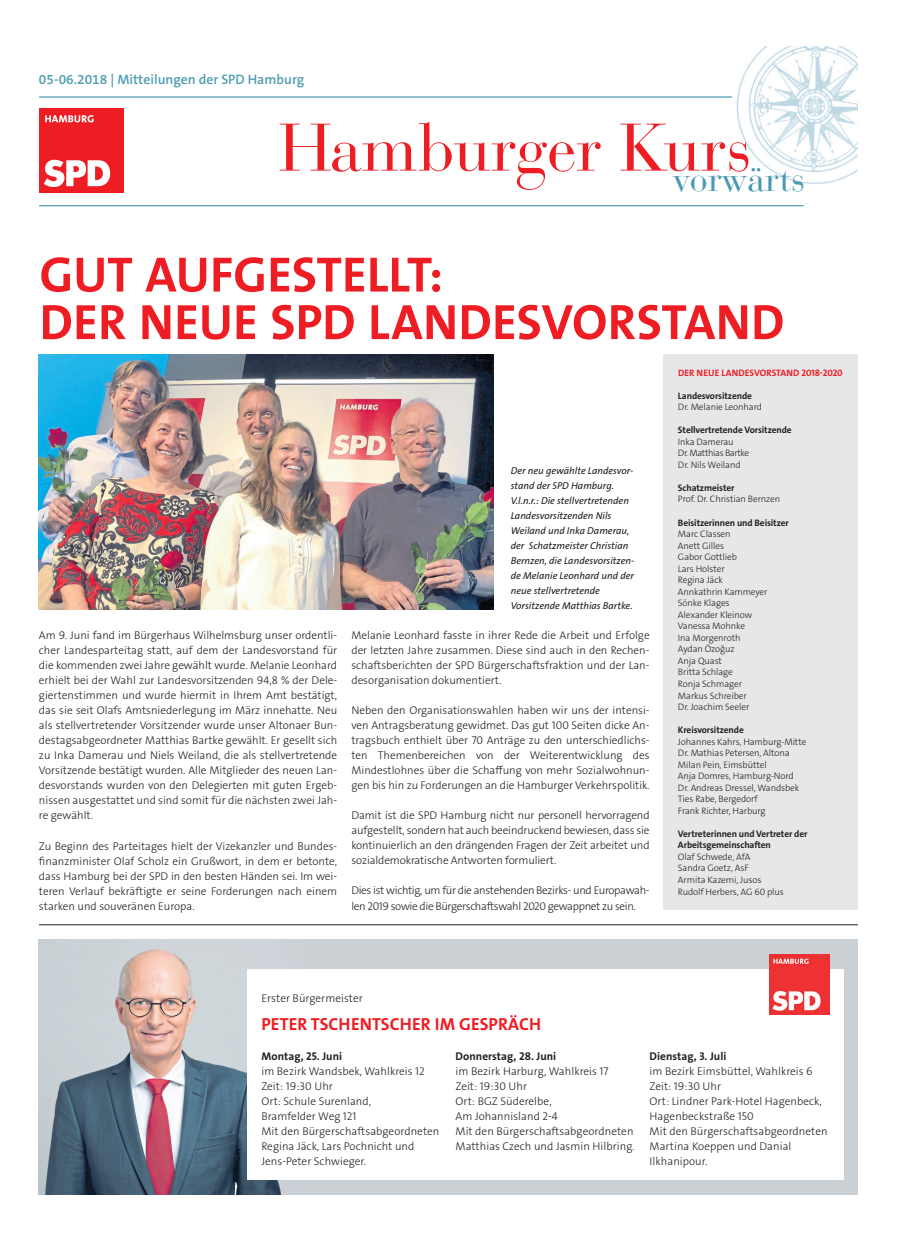
<style>
.page{position:relative;width:904px;height:1241px;background:#fff}
.page>*{position:absolute;margin:0;border:0;box-sizing:border-box;transform-origin:0 0}
.t1{font:69.5px "Bodoni SB";color:#ee1d23}
.t2{font:700 50px/47.5px "SPD The Sans";color:#ee1d23}
.t3{font:38.38px "Bodoni SB";color:#4a99b0}
.t4{font:700 17.5px "SPD The Sans";letter-spacing:.005em;color:#ee1d23}
.t5{font:600 13.75px "The Sans B6";color:#4f9db1}
.t6{font:300 11.25px/15px "SPD The Sans";letter-spacing:.005em;color:#231f20;text-align:justify}
.t7{font:300 11.25px/15px "SPD The Sans";letter-spacing:-.03em;color:#231f20}
.t8{font:700 11.25px "SPD The Sans";letter-spacing:.005em;color:#231f20}
.t9{font:italic 10px/15px "SPD The Sans";color:#231f20}
.t10{font:300 9.38px/11.5px "SPD The Sans";letter-spacing:-.01em;color:#231f20}
.t11{font:700 9.38px/11.5px "SPD The Sans";letter-spacing:-.01em;color:#231f20}
.t12{font:700 9.38px "SPD The Sans";letter-spacing:.01em;color:#ee1d23}
</style>
<div class="page">
<img style="left:736px;top:46px;width:121px;height:138px">
<hr style="left:39px;top:205px;width:764px;height:1px;background:#4a99b0">
<hr style="left:39px;top:96px;width:693px;height:2px;background:#4a99b0">
<div style="left:39px;top:109px;width:84px;height:84px;background:#ee1d23"></div>
<svg style="left:44px;top:160px;width:66px;height:27px"></svg>
<svg style="left:45px;top:115px;width:48px;height:7px"></svg>
<img style="left:39px;top:939px;width:244px;height:255px">
<div style="left:283px;top:939px;width:574px;height:255px;background:#cbd0d5"></div>
<div style="left:663px;top:354px;width:194px;height:555px;background:#e6e7e9"></div>
<img style="left:39px;top:354px;width:455px;height:255px">
<div style="left:247px;top:969px;width:596px;height:210px;background:#fff"></div>
<img style="left:769px;top:954px;width:60px;height:60px">
<hr style="left:39px;top:924px;width:818px;height:1px;background:#231f20">
<p class="t5" style="left:39px;top:72px;width:267px">05-06.2018 | Mitteilungen der SPD Hamburg</p>
<h1 class="t1" style="left:278px;top:110px;width:474px">Hamburger Kurs</h1>
<h3 class="t3" style="left:672px;top:157px;width:133px">vorwärts</h3>
<h2 class="t2" style="left:40px;top:251px;width:746px">GUT AUFGESTELLT:<br>DER NEUE SPD LANDESVORSTAND</h2>
<p class="t6" style="left:39px;top:628px;width:300px">Am 9. Juni fand im Bürgerhaus Wilhelmsburg unser ordentli&shy;cher Landesparteitag statt, auf dem der Landesvorstand für die kommenden zwei Jahre gewählt wurde. Melanie Leonhard erhielt bei der Wahl zur Landesvorsitzenden 94,8 % der Dele&shy;giertenstimmen und wurde hiermit in Ihrem Amt bestätigt, das sie seit Olafs Amtsniederlegung im März innehatte. Neu als stellvertretender Vorsitzender wurde unser Altonaer Bun&shy;destagsabgeordneter Matthias Bartke gewählt. Er gesellt sich zu Inka Damerau und Niels Weiland, die als stellvertretende Vorsitzende bestätigt wurden. Alle Mitglieder des neuen Lan&shy;desvorstands wurden von den Delegierten mit guten Ergeb&shy;nissen ausgestattet und sind somit für die nächsten zwei Jah&shy;re gewählt.</p>
<p class="t6" style="left:39px;top:838px;width:300px">Zu Beginn des Parteitages hielt der Vizekanzler und Bundes&shy;finanzminister Olaf Scholz ein Grußwort, in dem er betonte, dass Hamburg bei der SPD in den besten Händen sei. Im wei&shy;teren Verlauf bekräftigte er seine Forderungen nach einem starken und souveränen Europa.</p>
<p class="t9" style="left:511px;top:463px;width:125px">Der neu gewählte Landesvor&shy;stand der SPD Hamburg.<br>V.l.n.r.: Die stellvertretenden<br>Landesvorsitzenden Nils<br>Weiland und Inka Damerau, der Schatzmeister Christian<br>Bernzen, die Landesvorsitzen&shy;de Melanie Leonhard und der neue stellvertretende<br>Vorsitzende Matthias Bartke.</p>
<p class="t6" style="left:351px;top:628px;width:300px">Melanie Leonhard fasste in ihrer Rede die Arbeit und Erfolge der letzten Jahre zusammen. Diese sind auch in den Rechen&shy;schaftsberichten der SPD Bürgerschaftsfraktion und der Lan&shy;desorganisation dokumentiert.</p>
<p class="t6" style="left:351px;top:703px;width:300px">Neben den Organisationswahlen haben wir uns der intensi&shy;ven Antragsberatung gewidmet. Das gut 100 Seiten dicke An&shy;tragsbuch enthielt über 70 Anträge zu den unterschiedlichs&shy;ten Themenbereichen von der Weiterentwicklung des Mindestlohnes über die Schaffung von mehr Sozialwohnun&shy;gen bis hin zu Forderungen an die Hamburger Verkehrspolitik.</p>
<p class="t6" style="left:351px;top:808px;width:300px">Damit ist die SPD Hamburg nicht nur personell hervorragend aufgestellt, sondern hat auch beeindruckend bewiesen, dass sie kontinuierlich an den drängenden Fragen der Zeit arbeitet und sozialdemokratische Antworten formuliert.</p>
<p class="t7" style="left:351px;top:883px;width:300px">Dies ist wichtig, um für die anstehenden Bezirks- und Europawah&shy;len 2019 sowie die Bürgerschaftswahl 2020 gewappnet zu sein.</p>
<p class="t12" style="left:678px;top:366px;width:166px">DER NEUE LANDESVORSTAND 2018-2020</p>
<p class="t11" style="left:678px;top:390px;width:75px">Landesvorsitzende</p>
<p class="t10" style="left:678px;top:401px;width:85px">Dr. Melanie Leonhard</p>
<p class="t11" style="left:678px;top:424px;width:115px">Stellvertretende Vorsitzende</p>
<p class="t10" style="left:678px;top:436px;width:73px">Inka Damerau<br>Dr. Matthias Bartke<br>Dr. Nils Weiland</p>
<p class="t11" style="left:678px;top:482px;width:58px">Schatzmeister</p>
<p class="t10" style="left:678px;top:493px;width:104px">Prof. Dr. Christian Bernzen</p>
<p class="t11" style="left:678px;top:516px;width:112px">Beisitzerinnen und Beisitzer</p>
<p class="t10" style="left:678px;top:528px;width:91px">Marc Classen<br>Anett Gilles<br>Gabor Gottlieb<br>Lars Holster<br>Regina Jäck<br>Annkathrin Kammeyer<br>Sönke Klages<br>Alexander Kleinow<br>Vanessa Mohnke<br>Ina Morgenroth<br>Aydan Özoğuz<br>Anja Quast<br>Britta Schlage<br>Ronja Schmager<br>Markus Schreiber<br>Dr. Joachim Seeler</p>
<p class="t11" style="left:678px;top:724px;width:67px">Kreisvorsitzende</p>
<p class="t10" style="left:678px;top:735px;width:130px">Johannes Kahrs, Hamburg-Mitte<br>Dr. Mathias Petersen, Altona<br>Milan Pein, Eimsbüttel<br>Anja Domres, Hamburg-Nord<br>Dr. Andreas Dressel, Wandsbek<br>Ties Rabe, Bergedorf<br>Frank Richter, Harburg</p>
<p class="t11" style="left:678px;top:827px;width:131px">Vertreterinnen und Vertreter der<br>Arbeitsgemeinschaften</p>
<p class="t10" style="left:678px;top:851px;width:107px">Olaf Schwede, AfA<br>Sandra Goetz, AsF<br>Armita Kazemi, Jusos<br>Rudolf Herbers, AG 60 plus</p>
<p class="t6" style="left:261px;top:990px;width:103px">Erster Bürgermeister</p>
<h3 class="t4" style="left:261px;top:1012px;width:281px">PETER TSCHENTSCHER IM GESPRÄCH</h3>
<p class="t8" style="left:261px;top:1048px;width:82px">Montag, 25. Juni</p>
<p class="t6" style="left:261px;top:1063px;width:179px;text-align:left">im Bezirk Wandsbek, Wahlkreis 12<br>Zeit: 19:30 Uhr<br>Ort: Schule Surenland,<br>Bramfelder Weg 121<br>Mit den Bürgerschaftsabgeordneten<br>Regina Jäck, Lars Pochnicht und<br>Jens-Peter Schwieger.</p>
<p class="t8" style="left:455px;top:1048px;width:102px">Donnerstag, 28. Juni</p>
<p class="t6" style="left:455px;top:1063px;width:181px;text-align:left">im Bezirk Harburg, Wahlkreis 17<br>Zeit: 19:30 Uhr<br>Ort: BGZ Süderelbe,<br>Am Johannisland 2-4<br>Mit den Bürgerschaftsabgeordneten<br>Matthias Czech und Jasmin Hilbring.</p>
<p class="t8" style="left:649px;top:1048px;width:78px">Dienstag, 3. Juli</p>
<p class="t6" style="left:649px;top:1063px;width:179px;text-align:left">im Bezirk Eimsbüttel, Wahlkreis 6<br>Zeit: 19:30 Uhr<br>Ort: Lindner Park-Hotel Hagenbeck,<br>Hagenbeckstraße 150<br>Mit den Bürgerschaftsabgeordneten<br>Martina Koeppen und Danial<br>Ilkhanipour.</p>
</div>
